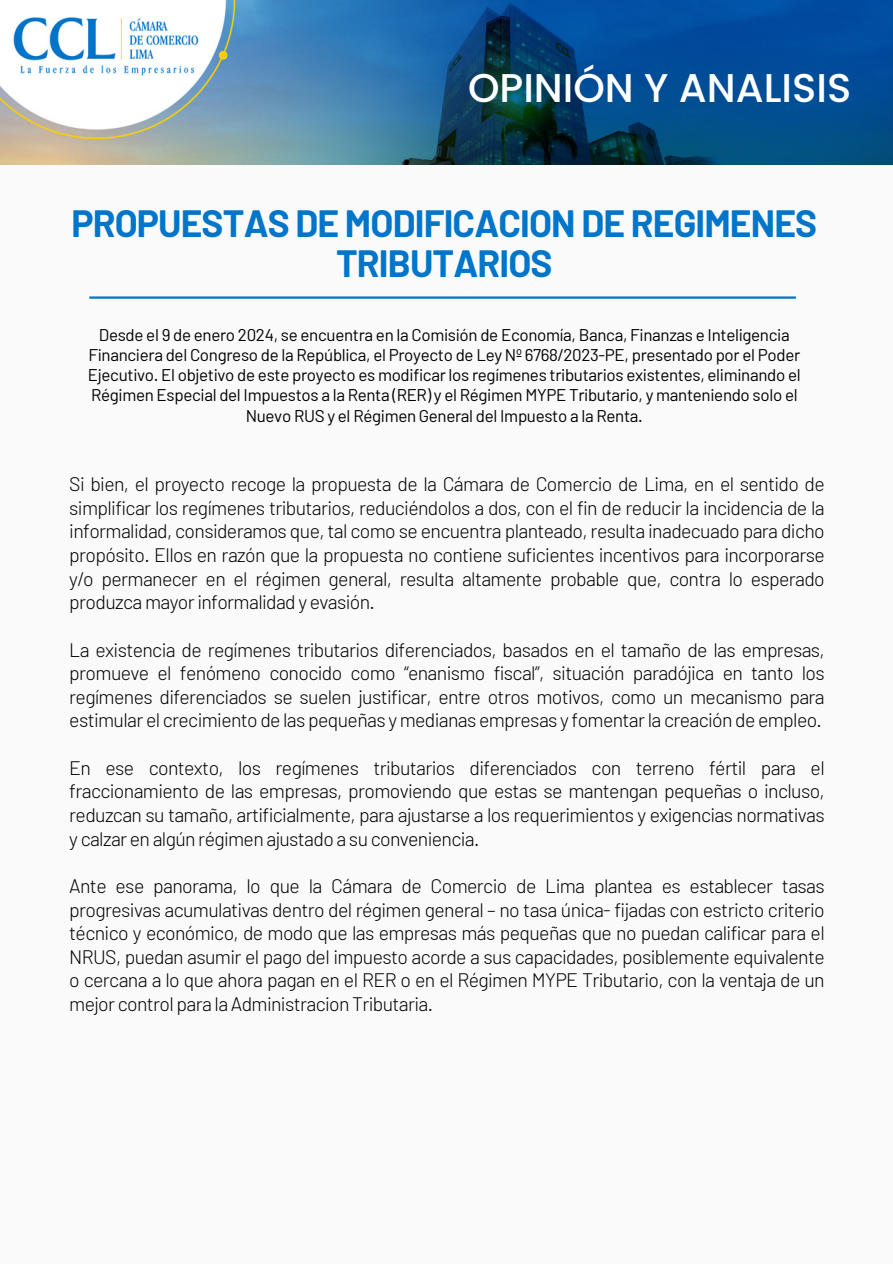
<style>
.page{position:relative;width:893px;height:1264px;background:#fff}
.page>*{position:absolute;margin:0;border:0;box-sizing:border-box;transform-origin:0 0}
.t1{font:500 40.05px "Poppins";color:#fff}
.t2{font:700 37.2px/40.5px "Barlow";letter-spacing:-.025em;color:#0075c9;text-align:center}
.t3{font:300 19.5px/23.7px "Barlow";letter-spacing:-.035em;color:#000;text-align:justify}
.t4{font:16.95px/20.2px "Barlow";letter-spacing:-.02em;color:#000;text-align:center}
</style>
<div class="page">
<div style="left:0;top:0;width:892px;height:1263px;background:#fafafa"></div>
<img style="left:0;top:0;width:892px;height:164px">
<hr style="left:89px;top:296px;width:706px;height:3px;background:#0075c9">
<h2 class="t1" style="left:468px;top:60px;width:385px">OPINIÓN Y ANALISIS</h2>
<h1 class="t2" style="left:71px;top:202px;width:747px">PROPUESTAS DE MODIFICACION DE REGIMENES<br>TRIBUTARIOS</h1>
<h1 class="t4" style="left:88px;top:324px;width:714px">Desde el 9 de enero 2024, se encuentra en la Comisión de Economía, Banca, Finanzas e Inteligencia Financiera del Congreso de la República, el Proyecto de Ley Nº 6768/2023-PE, presentado por el Poder Ejecutivo. El objetivo de este proyecto es modificar los regímenes tributarios existentes, eliminando el Régimen Especial del Impuestos a la Renta (RER) y el Régimen MYPE Tributario, y manteniendo solo el Nuevo RUS y el Régimen General del Impuesto a la Renta.</h1>
<p class="t3" style="left:69px;top:471px;width:757px">Si bien, el proyecto recoge la propuesta de la Cámara de Comercio de Lima, en el sentido de simplificar los regímenes tributarios, reduciéndolos a dos, con el fin de reducir la incidencia de la informalidad, consideramos que, tal como se encuentra planteado, resulta inadecuado para dicho propósito. Ellos en razón que la propuesta no contiene suficientes incentivos para incorporarse y/o permanecer en el régimen general, resulta altamente probable que, contra lo esperado produzca mayor informalidad y evasión.</p>
<h2 class="t3" style="left:69px;top:637px;width:757px">La existencia de regímenes tributarios diferenciados, basados en el tamaño de las empresas, promueve el fenómeno conocido como “enanismo fiscal”, situación paradójica en tanto los regímenes diferenciados se suelen justificar, entre otros motivos, como un mecanismo para estimular el crecimiento de las pequeñas y medianas empresas y fomentar la creación de empleo.</h2>
<h2 class="t3" style="left:69px;top:755px;width:757px">En ese contexto, los regímenes tributarios diferenciados con terreno fértil para el fraccionamiento de las empresas, promoviendo que estas se mantengan pequeñas o incluso, reduzcan su tamaño, artificialmente, para ajustarse a los requerimientos y exigencias normativas y calzar en algún régimen ajustado a su conveniencia.</h2>
<h2 class="t3" style="left:69px;top:873px;width:757px">Ante ese panorama, lo que la Cámara de Comercio de Lima plantea es establecer tasas progresivas acumulativas dentro del régimen general – no tasa única- fijadas con estricto criterio técnico y económico, de modo que las empresas más pequeñas que no puedan calificar para el NRUS, puedan asumir el pago del impuesto acorde a sus capacidades, posiblemente equivalente o cercana a lo que ahora pagan en el RER o en el Régimen MYPE Tributario, con la ventaja de un mejor control para la Administracion Tributaria.</h2>
</div>
